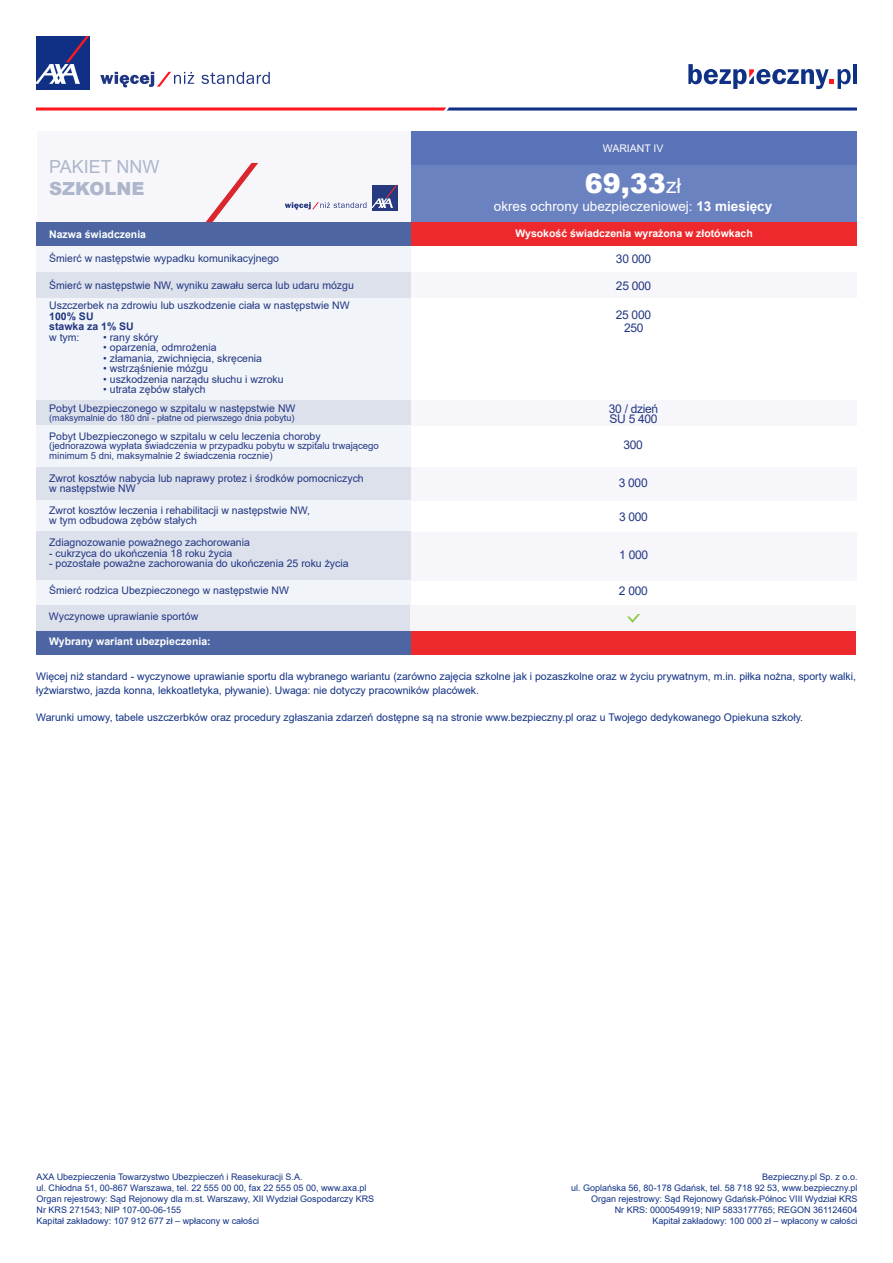
<style>
.page{position:relative;width:893px;height:1263px;background:#fff}
.page>*{position:absolute;margin:0;border:0;box-sizing:border-box;transform-origin:0 0}
.t1{font:900 27px "Arial";color:#fff}
.t2{font:18px "Arial";color:#adb6ca}
.t3{font:900 18px "Arial";color:#adb6ca}
.t4{font:13.5px "Arial";color:#fff}
.t5{font:12px/12.6px "Arial";letter-spacing:-.025em;color:#213682;text-align:center}
.t6{font:10.5px/20px "Arial";color:#213682}
.t7{font:10.5px/13.5px "Arial";color:#113184}
.t8{font:10.5px/10.5px "Arial";color:#223683}
.t9{font:700 10.5px "Arial";color:#fff}
.t10{font:700 10.5px/10.5px "Arial";color:#213682}
.t11{font:10.5px "Arial";color:#fff}
.t12{font:9.6px/9.6px "Arial";color:#223683}
.t13{font:9px/10.8px "Arial";color:#0f3085}
.t14{font:9px "Arial";color:#213682}
.s1{font-weight:400;font-size:21px}
.s2{font-weight:700}
</style>
<div class="page">
<div style="left:37px;top:131px;width:375px;height:91px;background:#f7f6fb"></div>
<div style="left:36px;top:222px;width:375px;height:24px;background:#4d66a3"></div>
<div style="left:36px;top:246px;width:375px;height:26px;background:#f1f4f8"></div>
<div style="left:36px;top:298px;width:375px;height:102px;background:#f1f4f8"></div>
<div style="left:36px;top:272px;width:375px;height:26px;background:#dde1ec"></div>
<div style="left:36px;top:400px;width:375px;height:25px;background:#dde1ec"></div>
<div style="left:36px;top:467px;width:375px;height:33px;background:#dde1ec"></div>
<div style="left:36px;top:500px;width:375px;height:32px;background:#f1f4f8"></div>
<div style="left:36px;top:532px;width:375px;height:48px;background:#dde1ec"></div>
<div style="left:36px;top:580px;width:375px;height:26px;background:#f1f4f8"></div>
<div style="left:411px;top:631px;width:445px;height:24px;background:#ee292e"></div>
<div style="left:36px;top:631px;width:375px;height:24px;background:#4d66a3"></div>
<svg style="left:206px;top:163px;width:52px;height:59px"></svg>
<svg style="left:285px;top:202px;width:81px;height:8px"></svg>
<div style="left:372px;top:185px;width:25px;height:25px;background:#273a80"></div>
<svg style="left:372px;top:185px;width:25px;height:23px"></svg>
<div style="left:36px;top:425px;width:375px;height:42px;background:#f1f4f8"></div>
<div style="left:411px;top:164px;width:446px;height:58px;background:#6b82c1"></div>
<div style="left:411px;top:222px;width:445px;height:24px;background:#ee292e"></div>
<div style="left:411px;top:272px;width:445px;height:25px;background:#f7f6fb"></div>
<div style="left:411px;top:400px;width:445px;height:26px;background:#f7f6fb"></div>
<div style="left:411px;top:467px;width:445px;height:33px;background:#f7f6fb"></div>
<div style="left:411px;top:532px;width:445px;height:48px;background:#f7f6fb"></div>
<div style="left:411px;top:131px;width:446px;height:33px;background:#5a72b7"></div>
<div style="left:36px;top:606px;width:374px;height:25px;background:#dde1ec"></div>
<div style="left:410px;top:606px;width:446px;height:25px;background:#f6f6f9"></div>
<svg style="left:627px;top:614px;width:13px;height:9px"></svg>
<svg style="left:201px;top:72px;width:69px;height:12px"></svg>
<svg style="left:100px;top:72px;width:94px;height:15px"></svg>
<div style="left:36px;top:36px;width:53px;height:53px;background:#0f3085"></div>
<svg style="left:36px;top:36px;width:53px;height:48px"></svg>
<svg style="left:36px;top:107px;width:821px;height:4px"></svg>
<hr style="left:854px;top:64px;width:3px;height:20px;background:#0f3085">
<svg style="left:688px;top:64px;width:163px;height:25px"></svg>
<h2 class="t2" style="left:49px;top:155px;width:112px">PAKIET NNW</h2>
<h2 class="t3" style="left:49px;top:175px;width:97px">SZKOLNE</h2>
<p class="t9" style="left:49px;top:227px;width:98px">Nazwa świadczenia</p>
<p class="t6" style="left:49px;top:248px;width:231px">Śmierć w następstwie wypadku komunikacyjnego</p>
<p class="t6" style="left:49px;top:276px;width:306px">Śmierć w następstwie NW, wyniku zawału serca lub udaru mózgu<br>Uszczerbek na zdrowiu lub uszkodzenie ciała w następstwie NW</p>
<p class="t10" style="left:49px;top:311px;width:86px">100% SU<br>stawka za 1% SU</p>
<p class="t6" style="left:49px;top:327px;width:32px">w tym:</p>
<p class="t6" style="left:103px;top:327px;width:57px">• rany skóry</p>
<p class="t6" style="left:103px;top:338px;width:115px">• oparzenia, odmrożenia</p>
<p class="t6" style="left:103px;top:348px;width:160px">• złamania, zwichnięcia, skręcenia</p>
<p class="t6" style="left:103px;top:359px;width:106px">• wstrząśnienie mózgu</p>
<p class="t6" style="left:103px;top:369px;width:182px">• uszkodzenia narządu słuchu i wzroku</p>
<p class="t6" style="left:49px;top:380px;width:248px;line-height:18.5px;text-indent:54px">• utrata zębów stałych<br>Pobyt Ubezpieczonego w szpitalu w następstwie NW</p>
<p class="t14" style="left:49px;top:411px;width:247px">(maksymalnie do 180 dni - płatne od pierwszego dnia pobytu)</p>
<p class="t8" style="left:49px;top:431px;width:273px">Pobyt Ubezpieczonego w szpitalu w celu leczenia choroby</p>
<p class="t12" style="left:49px;top:441px;width:331px">(jednorazowa wypłata świadczenia w przypadku pobytu w szpitalu trwającego minimum 5 dni, maksymalnie 2 świadczenia rocznie)</p>
<p class="t6" style="left:49px;top:473px;width:316px;line-height:10.5px">Zwrot kosztów nabycia lub naprawy protez i środków pomocniczych w następstwie NW</p>
<p class="t8" style="left:49px;top:505px;width:262px">Zwrot kosztów leczenia i rehabilitacji w następstwie NW, w tym odbudowa zębów stałych</p>
<p class="t6" style="left:49px;top:533px;width:202px">Zdiagnozowanie poważnego zachorowania</p>
<p class="t6" style="left:49px;top:543px;width:185px">- cukrzyca do ukończenia 18 roku życia</p>
<p class="t6" style="left:49px;top:554px;width:301px">- pozostałe poważne zachorowania do ukończenia 25 roku życia</p>
<p class="t6" style="left:49px;top:580px;width:241px">Śmierć rodzica Ubezpieczonego w następstwie NW</p>
<p class="t6" style="left:49px;top:606px;width:151px">Wyczynowe uprawianie sportów</p>
<p class="t9" style="left:49px;top:634px;width:163px">Wybrany wariant ubezpieczenia:</p>
<p class="t11" style="left:603px;top:141px;width:62px">WARIANT IV</p>
<h1 class="t1" style="left:585px;top:164px;width:98px">69,33<span class="s1">zł</span></h1>
<p class="t4" style="left:494px;top:197px;width:280px">okres ochrony ubezpieczeniowej: <span class="s2">13 miesięcy</span></p>
<p class="t9" style="left:515px;top:226px;width:239px">Wysokość świadczenia wyrażona w złotówkach</p>
<p class="t5" style="left:616px;top:252px;width:37px">30 000</p>
<p class="t5" style="left:616px;top:280px;width:37px">25 000</p>
<p class="t5" style="left:616px;top:309px;width:37px">25 000<br>250</p>
<p class="t5" style="left:609px;top:403px;width:51px;line-height:10.5px;text-align:left">30 / dzień<br>SU 5 400</p>
<p class="t5" style="left:623px;top:439px;width:21px">300</p>
<p class="t5" style="left:619px;top:477px;width:30px">3 000</p>
<p class="t5" style="left:619px;top:511px;width:30px">3 000</p>
<p class="t5" style="left:619px;top:549px;width:30px">1 000</p>
<p class="t5" style="left:619px;top:585px;width:30px">2 000</p>
<p class="t7" style="left:36px;top:670px;width:821px">Więcej niż standard - wyczynowe uprawianie sportu dla wybranego wariantu (zarówno zajęcia szkolne jak i pozaszkolne oraz w życiu prywatnym, m.in. piłka nożna, sporty walki, łyżwiarstwo, jazda konna, lekkoatletyka, pływanie). Uwaga: nie dotyczy pracowników placówek.</p>
<p class="t7" style="left:36px;top:710px;width:768px">Warunki umowy, tabele uszczerbków oraz procedury zgłaszania zdarzeń dostępne są na stronie www.bezpieczny.pl oraz u Twojego dedykowanego Opiekuna szkoły.</p>
<p class="t13" style="left:37px;top:1172px;width:339px">AXA Ubezpieczenia Towarzystwo Ubezpieczeń i Reasekuracji S.A.<br>ul. Chłodna 51, 00-867 Warszawa, tel. 22 555 00 00, fax 22 555 05 00, www.axa.pl Organ rejestrowy: Sąd Rejonowy dla m.st. Warszawy, XII Wydział Gospodarczy KRS Nr KRS 271543; NIP 107-00-06-155<br>Kapitał zakładowy: 107 912 677 zł – wpłacony w całości</p>
<p class="t13" style="left:571px;top:1172px;width:288px;text-align:right">Bezpieczny.pl Sp. z o.o.<br>ul. Goplańska 56, 80-178 Gdańsk, tel. 58 718 92 53, www.bezpieczny.pl Organ rejestrowy: Sąd Rejonowy Gdańsk-Północ VIII Wydział KRS<br>Nr KRS: 0000549919; NIP 5833177765; REGON 361124604<br>Kapitał zakładowy: 100 000 zł – wpłacony w całości</p>
</div>
